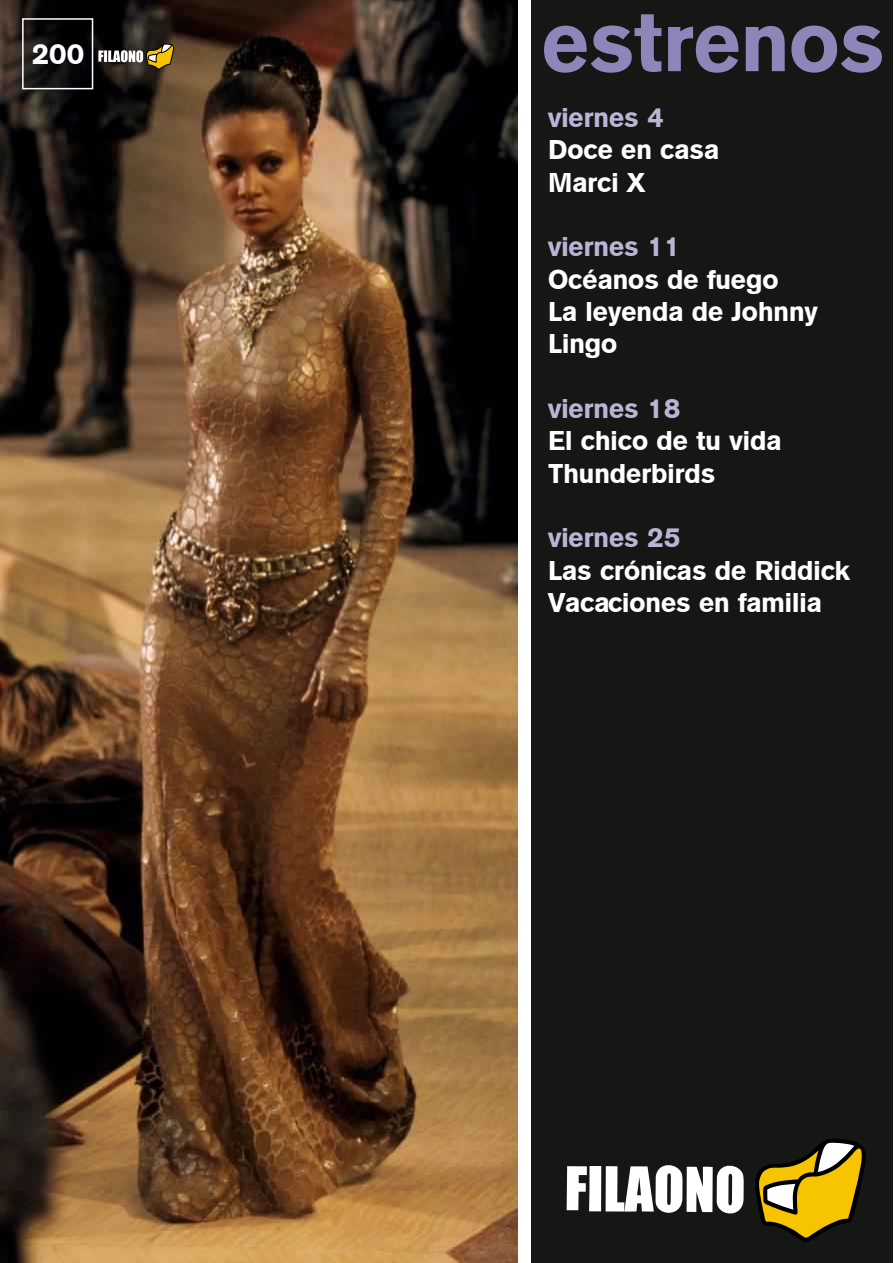
<style>
.page{position:relative;width:894px;height:1263px;background:#fff}
.page>*{position:absolute;margin:0;border:0;box-sizing:border-box;transform-origin:0 0}
.t1{font:84.15px "Gothic 725 Blk BT";color:#8f85b8}
.t2{font:28.2px "Gothic 725 Blk BT";color:#fff}
.t3{font:27px/32.4px "Gothic 725 Blk BT";color:#fff}
.t4{font:27px "Gothic 725 Blk BT";color:#bab5d6}
</style>
<div class="page">
<img style="left:0;top:1px;width:518px;height:1262px">
<div style="left:531px;top:0;width:362px;height:1263px;background:#141714"></div>
<div style="left:22px;top:18px;width:71px;height:71px;border:2px solid #fff"></div>
<svg style="left:98px;top:43px;width:77px;height:27px;background:#726746"></svg>
<svg style="left:755px;top:1139px;width:111px;height:103px"></svg>
<svg style="left:567px;top:1165px;width:177px;height:49px"></svg>
<p class="t2" style="left:32px;top:43px;width:54px">200</p>
<h1 class="t1" style="left:542px;top:7px;width:344px">estrenos</h1>
<p class="t4" style="left:548px;top:107px;width:117px">viernes 4</p>
<p class="t3" style="left:548px;top:136px;width:173px">Doce en casa<br>Marci X</p>
<p class="t4" style="left:548px;top:236px;width:134px">viernes 11</p>
<p class="t3" style="left:548px;top:266px;width:271px">Océanos de fuego<br>La leyenda de Johnny<br>Lingo</p>
<p class="t4" style="left:548px;top:398px;width:134px">viernes 18</p>
<p class="t3" style="left:548px;top:427px;width:235px">El chico de tu vida<br>Thunderbirds</p>
<p class="t4" style="left:548px;top:527px;width:134px">viernes 25</p>
<p class="t3" style="left:548px;top:557px;width:303px">Las crónicas de Riddick<br>Vacaciones en familia</p>
</div>
